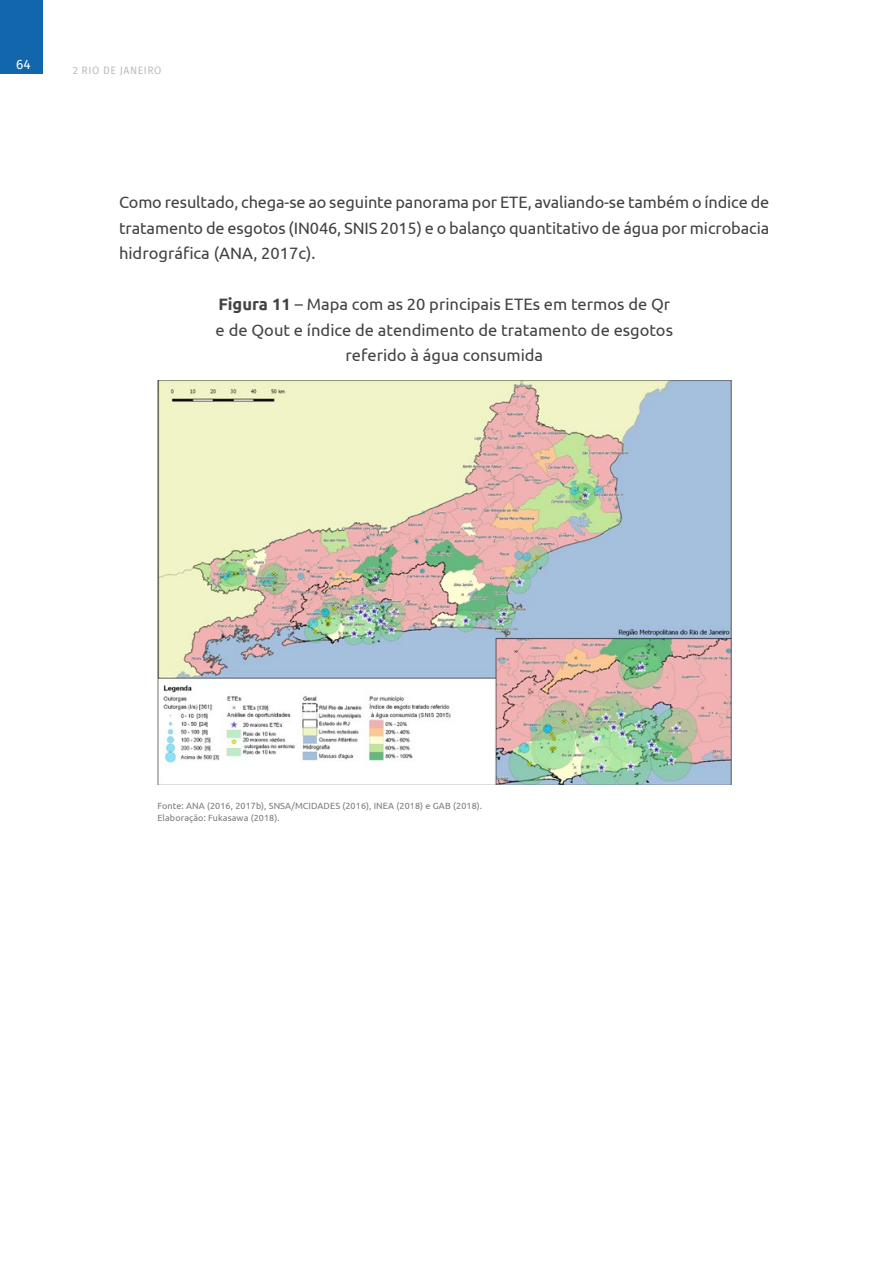
<style>
.page{position:relative;width:893px;height:1263px;background:#fff}
.page>*{position:absolute;margin:0;border:0;box-sizing:border-box;transform-origin:0 0}
.t1{font:16.5px/25.5px "Ubuntu";color:#424241;text-align:justify}
.t2{font:13.5px "Fira Sans";color:#fff}
.t3{font:10.5px "Fira Sans";letter-spacing:.05em;color:#bcbcbc}
.t4{font:9px/12px "Ubuntu";letter-spacing:.01em;color:#7c7b7b}
.s1{font-weight:700}
</style>
<div class="page">
<div style="left:0;top:0;width:43px;height:74px;background:#1267ac"></div>
<img style="left:158px;top:380px;width:573px;height:405px">
<p class="t2" style="left:16px;top:54px;width:16px">64</p>
<p class="t3" style="left:73px;top:62px;width:90px">2 RIO DE JANEIRO</p>
<p class="t1" style="left:119px;top:189px;width:652px">Como resultado, chega-se ao seguinte panorama por ETE, avaliando-se também o índice de tratamento de esgotos (IN046, SNIS 2015) e o balanço quantitativo de água por microbacia hidrográfica (ANA, 2017c).</p>
<p class="t1" style="left:216px;top:291px;width:459px;text-align:center"><span class="s1">Figura 11</span> – Mapa com as 20 principais ETEs em termos de Qr e de Qout e índice de atendimento de tratamento de esgotos referido à água consumida</p>
<p class="t4" style="left:157px;top:799px;width:326px">Fonte: ANA (2016, 2017b), SNSA/MCIDADES (2016), INEA (2018) e GAB (2018).<br>Elaboração: Fukasawa (2018).</p>
</div>
